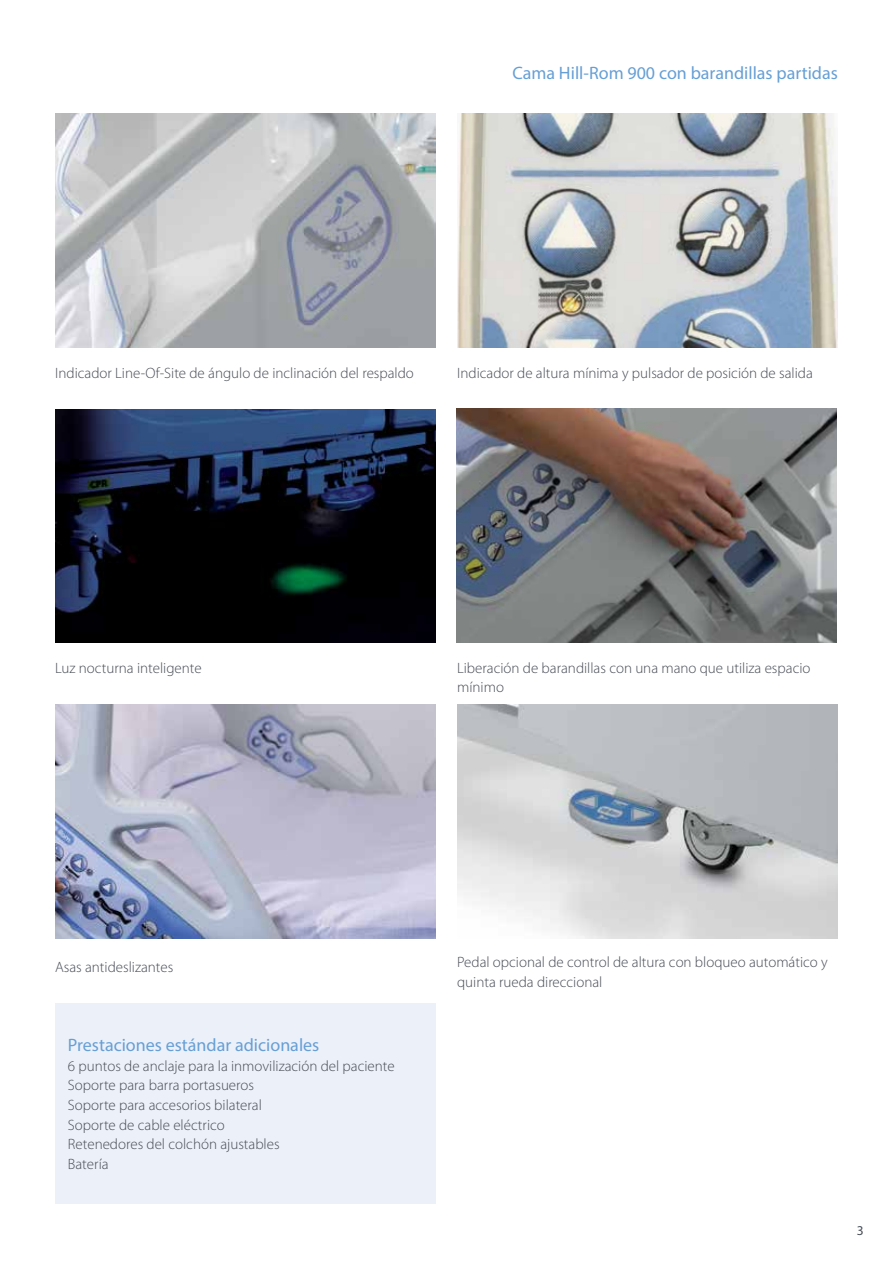
<style>
.page{position:relative;width:893px;height:1263px;background:#fff}
.page>*{position:absolute;margin:0;border:0;box-sizing:border-box;transform-origin:0 0}
.t1{font:18px "Myriad Pro";color:#669fd5}
.t2{font:300 15px/19.5px "Myriad Pro";color:#474c55}
.t3{font:13.5px "Myriad Pro";color:#474c55}
</style>
<div class="page">
<img style="left:55px;top:114px;width:381px;height:234px">
<img style="left:55px;top:409px;width:381px;height:234px">
<img style="left:55px;top:704px;width:381px;height:234px">
<img style="left:457px;top:114px;width:380px;height:234px">
<img style="left:456px;top:408px;width:380px;height:234px">
<img style="left:457px;top:704px;width:380px;height:234px">
<div style="left:55px;top:1003px;width:381px;height:200px;background:#ecf0f9"></div>
<p class="t1" style="left:512px;top:62px;width:327px">Cama Hill-Rom 900 con barandillas partidas</p>
<p class="t2" style="left:55px;top:363px;width:360px">Indicador Line-Of-Site de ángulo de inclinación del respaldo</p>
<p class="t2" style="left:457px;top:363px;width:357px">Indicador de altura mínima y pulsador de posición de salida</p>
<p class="t2" style="left:55px;top:658px;width:148px">Luz nocturna inteligente</p>
<p class="t2" style="left:457px;top:658px;width:355px">Liberación de barandillas con una mano que utiliza espacio mínimo</p>
<p class="t2" style="left:55px;top:957px;width:120px">Asas antideslizantes</p>
<p class="t1" style="left:68px;top:1034px;width:253px">Prestaciones estándar adicionales</p>
<p class="t2" style="left:68px;top:1056px;width:328px">6 puntos de anclaje para la inmovilización del paciente<br>Soporte para barra portasueros<br>Soporte para accesorios bilateral<br>Soporte de cable eléctrico<br>Retenedores del colchón ajustables<br>Batería</p>
<p class="t2" style="left:457px;top:953px;width:372px">Pedal opcional de control de altura con bloqueo automático y quinta rueda direccional</p>
<p class="t3" style="left:857px;top:1222px;width:8px">3</p>
</div>
